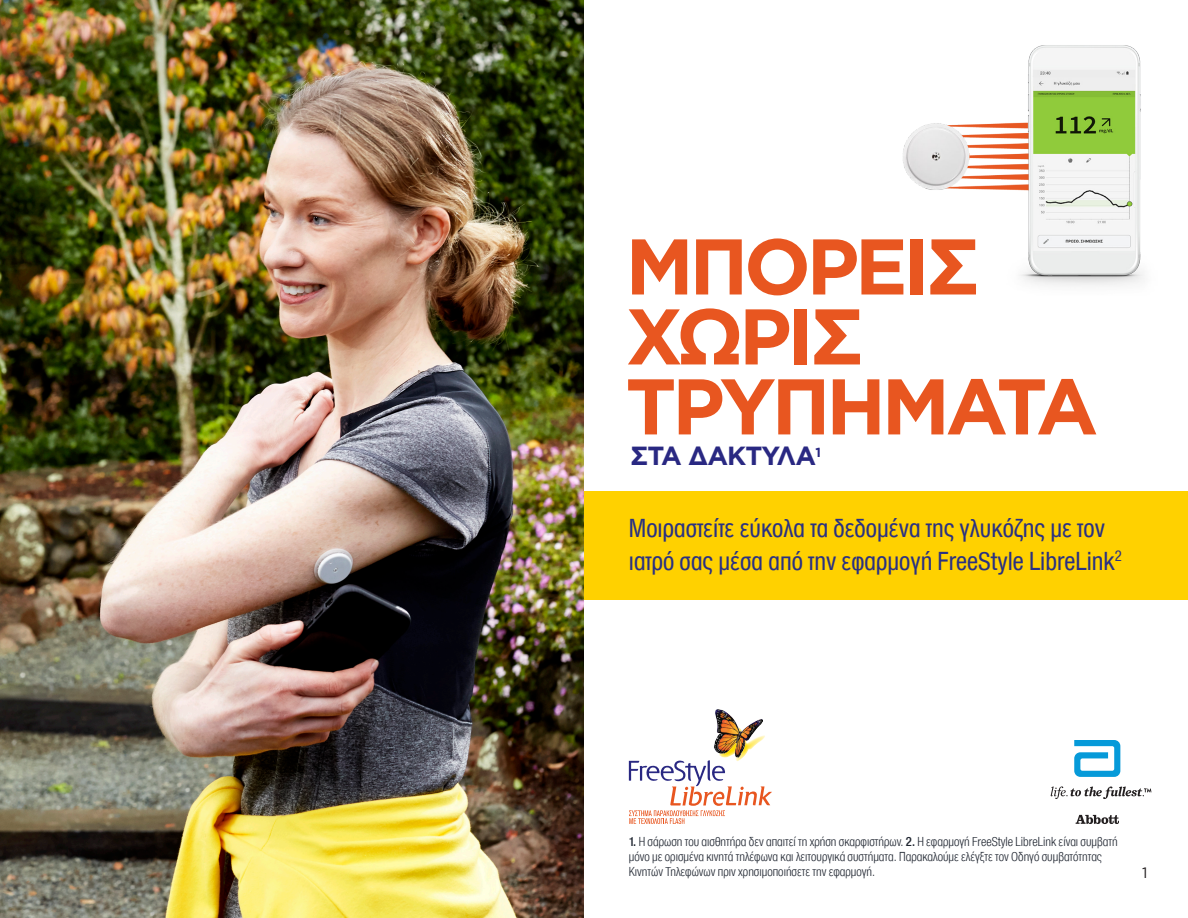
<style>
.page{position:relative;width:1188px;height:918px;background:#fff}
.page>*{position:absolute;margin:0;border:0;box-sizing:border-box;transform-origin:0 0}
.t1{font:700 78.75px/69.9px "Gotham Greek";letter-spacing:-.055em;color:#e85620}
.option_3_headline{font:condensed 27px/33px "Helvetica Neue Greek";color:#293083}
.t2{font:700 26.25px "Gotham Greek";letter-spacing:-.035em;color:#292882}
.t3{font:15px "Gotham Greek";color:#231f20}
.t4{font:300 condensed 13.5px/14.7px "Helvetica Neue Greek";color:#1f2530}
.s1{font-weight:500}
</style>
<div class="page">
<div style="left:488px;top:491px;width:700px;height:108px;background:#ffd100"></div>
<img style="left:0;top:0;width:583px;height:918px">
<svg style="left:1074px;top:740px;width:46px;height:37px"></svg>
<svg style="left:1076px;top:815px;width:43px;height:9px"></svg>
<svg style="left:1051px;top:786px;width:100px;height:13px"></svg>
<img style="left:715px;top:710px;width:47px;height:17px">
<svg style="left:629px;top:727px;width:143px;height:97px"></svg>
<img style="left:903px;top:45px;width:241px;height:241px">
<p class="t1" style="left:625px;top:230px;width:474px">ΜΠΟΡΕΙΣ<br>ΧΩΡΙΣ<br>ΤΡΥΠΗΜΑΤΑ</p>
<p class="t2" style="left:630px;top:441px;width:192px">ΣΤΑ ΔΑΚΤΥΛΑ<sup>1</sup></p>
<p class="option_3_headline" style="left:629px;top:512px;width:494px">Μοιραστείτε εύκολα τα δεδομένα της γλυκόζης με τον ιατρό σας μέσα από την εφαρμογή FreeStyle LibreLink<sup>2</sup></p>
<p class="t4" style="left:629px;top:835px;width:490px"><span class="s1">1.</span> Η σάρωση του αισθητήρα δεν απαιτεί τη χρήση σκαρφιστήρων. <span class="s1">2.</span> Η εφαρμογή FreeStyle LibreLink είναι συμβατή μόνο με ορισμένα κινητά τηλέφωνα και λειτουργικά συστήματα. Παρακαλούμε ελέγξτε τον Οδηγό συμβατότητας<br>Κινητών Τηλεφώνων πριν χρησιμοποιήσετε την εφαρμογή.</p>
<p class="t3" style="left:1142px;top:864px;width:7px">1</p>
</div>
